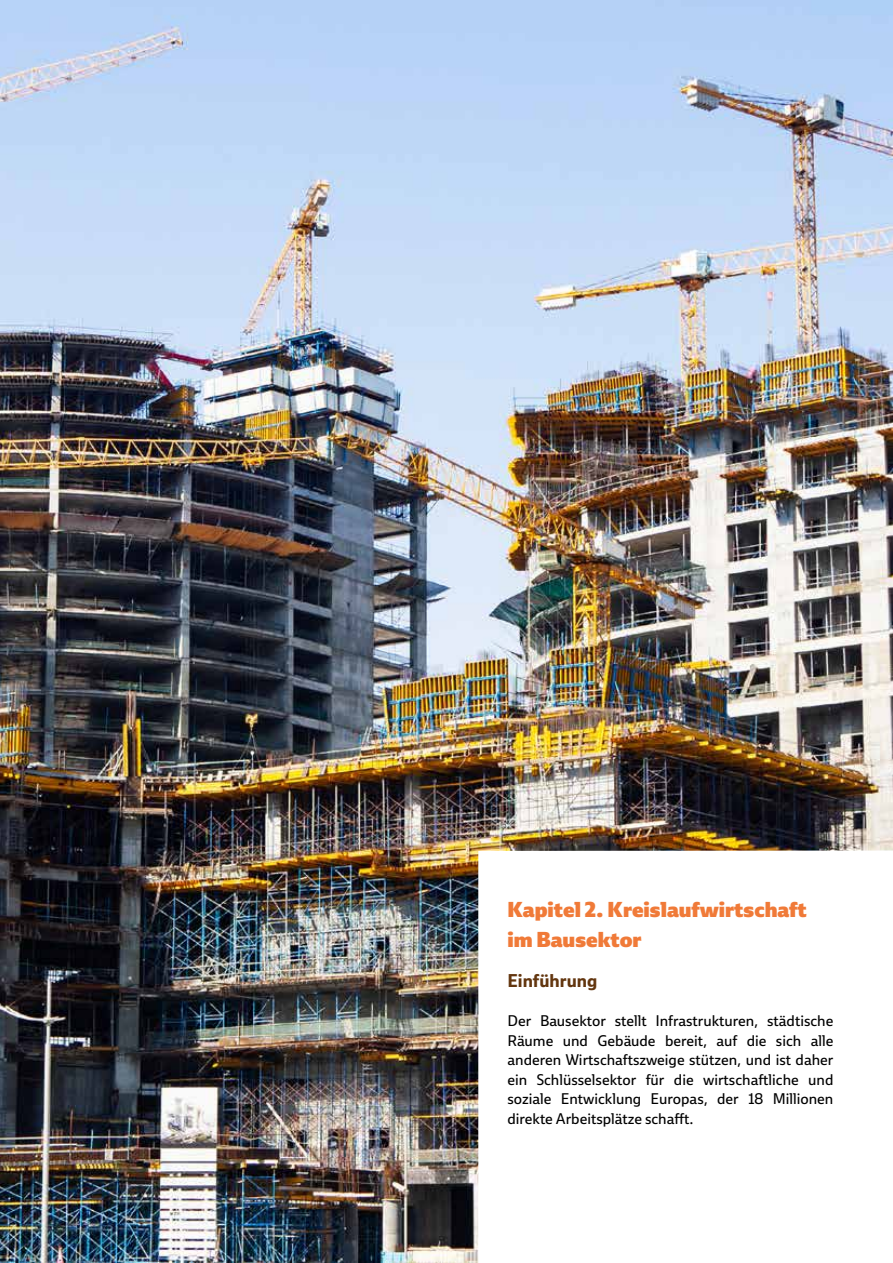
<style>
.page{position:relative;width:893px;height:1263px;background:#fff}
.page>*{position:absolute;margin:0;border:0;box-sizing:border-box;transform-origin:0 0}
.t1{font:21px/30px "Ebony Hv";color:#f07a38}
.t2{font:700 18px "Ebony";color:#63360f}
.t3{font:15px/19.5px "Ebony";color:#000;text-align:justify}
</style>
<div class="page">
<img style="left:0;top:0;width:893px;height:1263px">
<h1 class="t1" style="left:507px;top:894px;width:301px">Kapitel 2. Kreislaufwirtschaft im Bausektor</h1>
<p class="t2" style="left:507px;top:969px;width:91px">Einführung</p>
<p class="t3" style="left:507px;top:1011px;width:328px">Der Bausektor stellt Infrastrukturen, städtische Räume und Gebäude bereit, auf die sich alle anderen Wirtschaftszweige stützen, und ist daher ein Schlüsselsektor für die wirtschaftliche und soziale Entwicklung Europas, der 18 Millionen direkte Arbeitsplätze schafft.</p>
</div>
